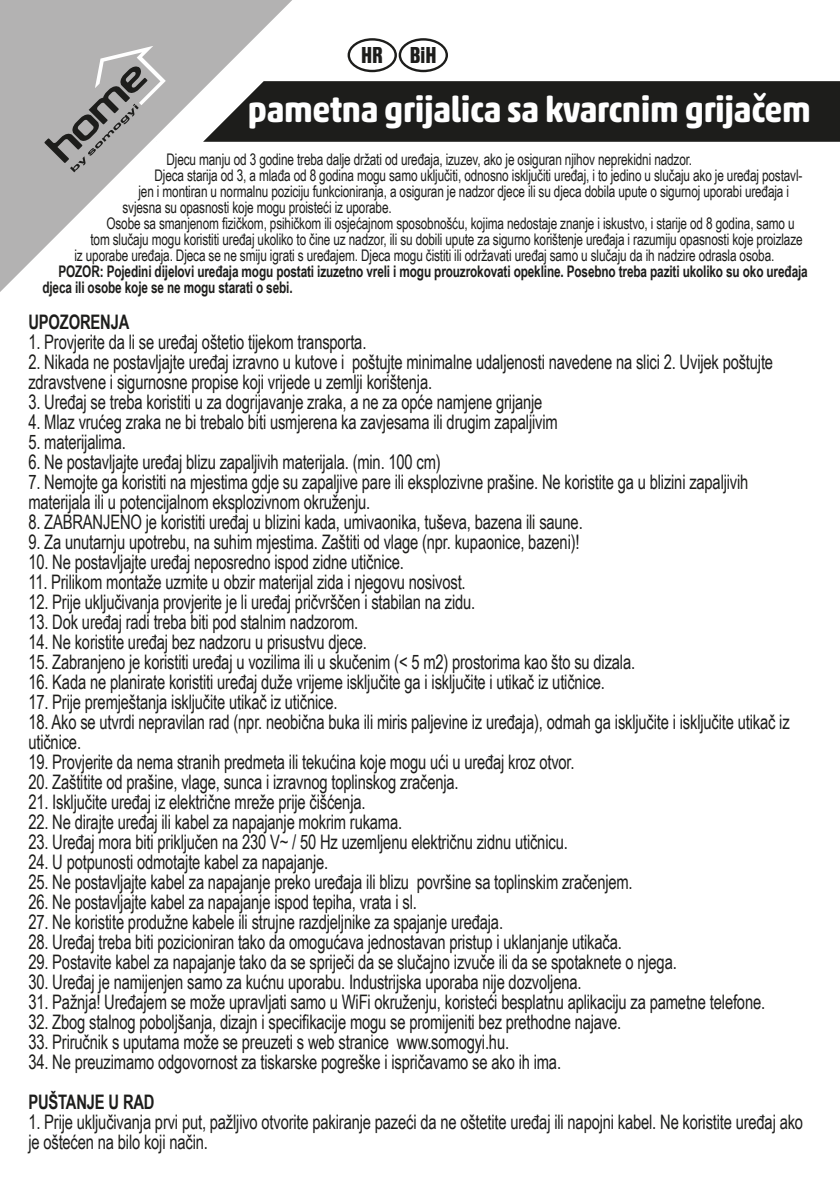
<style>
.page{position:relative;width:840px;height:1191px;background:#fff}
.page>*{position:absolute;margin:0;border:0;box-sizing:border-box;transform-origin:0 0}
.t1{font:700 36px "Akko Rounded Pro";letter-spacing:-.01em;color:#fff;scale:.9 1}
.t2{font:24px "Nimbus San DEE Blac Cond";color:#1d1d1b}
.t3{font:20px/20px "Arial Narrow";letter-spacing:-.01em;color:#1d1d1b;scale:.9 1}
.t4{font:700 20px "Arial Narrow";letter-spacing:-.01em;color:#1d1d1b;scale:.9 1}
.t5{font:16px "Arial Narrow";letter-spacing:-.01em;color:#1d1d1b;scale:.9 1}
.t6{font:700 16px/16px "Arial Narrow";letter-spacing:-.01em;color:#1d1d1b;scale:.9 1}
</style>
<div class="page">
<svg style="left:0;top:0;width:292px;height:292px"></svg>
<svg style="left:44px;top:46px;width:122px;height:126px;background:#a8a7a7"></svg>
<svg style="left:156px;top:81px;width:683px;height:61px;background:#353533"></svg>
<svg style="left:347px;top:38px;width:101px;height:34px"></svg>
<p class="t2" style="left:361px;top:42px;width:77px">HR BiH</p>
<h1 class="t1" style="left:247px;top:87px;width:627px">pametna grijalica sa kvarcnim grijačem</h1>
<p class="t5" style="left:166px;top:147px;width:585px">Djecu manju od 3 godine treba dalje držati od uređaja, izuzev, ako je osiguran njihov neprekidni nadzor.</p>
<p class="t5" style="left:154px;top:163px;width:721px">Djeca starija od 3, a mlađa od 8 godina mogu samo uključiti, odnosno isključiti uređaj, i to jedino u slučaju ako je uređaj postavl-</p>
<p class="t5" style="left:138px;top:179px;width:724px">jen i montiran u normalnu poziciju funkcioniranja, a osiguran je nadzor djece ili su djeca dobila upute o sigurnoj uporabi uređaja i</p>
<p class="t5" style="left:122px;top:195px;width:300px">svjesna su opasnosti koje mogu proisteći iz uporabe.</p>
<p class="t5" style="left:106px;top:211px;width:765px">Osobe sa smanjenom fizičkom, psihičkom ili osjećajnom sposobnošću, kojima nedostaje znanje i iskustvo, i starije od 8 godina, samo u</p>
<p class="t5" style="left:90px;top:227px;width:792px">tom slučaju mogu koristiti uređaj ukoliko to čine uz nadzor, ili su dobili upute za sigurno korištenje uređaja i razumiju opasnosti koje proizlaze</p>
<p class="t5" style="left:74px;top:243px;width:778px">iz uporabe uređaja. Djeca se ne smiju igrati s uređajem. Djeca mogu čistiti ili održavati uređaj samo u slučaju da ih nadzire odrasla osoba.</p>
<p class="t6" style="left:42px;top:262px;width:851px;text-indent:16px">POZOR: Pojedini dijelovi uređaja mogu postati izuzetno vreli i mogu prouzrokovati opekline. Posebno treba paziti ukoliko su oko uređaja djeca ili osobe koje se ne mogu starati o sebi.</p>
<p class="t4" style="left:28px;top:307px;width:114px">UPOZORENJA</p>
<p class="t3" style="left:28px;top:331px;width:377px">1. Provjerite da li se uređaj oštetio tijekom transporta.</p>
<p class="t3" style="left:28px;top:351px;width:828px">2. Nikada ne postavljajte uređaj izravno u kutove i poštujte minimalne udaljenosti navedene na slici 2. Uvijek poštujte zdravstvene i sigurnosne propise koji vrijede u zemlji korištenja.</p>
<p class="t3" style="left:28px;top:391px;width:572px">3. Uređaj se treba koristiti u za dogrijavanje zraka, a ne za opće namjene grijanje</p>
<p class="t3" style="left:28px;top:411px;width:589px">4. Mlaz vrućeg zraka ne bi trebalo biti usmjerena ka zavjesama ili drugim zapaljivim</p>
<p class="t3" style="left:28px;top:431px;width:110px">5. materijalima.</p>
<p class="t3" style="left:28px;top:451px;width:459px">6. Ne postavljajte uređaj blizu zapaljivih materijala. (min. 100 cm)</p>
<p class="t3" style="left:28px;top:471px;width:801px">7. Nemojte ga koristiti na mjestima gdje su zapaljive pare ili eksplozivne prašine. Ne koristite ga u blizini zapaljivih materijala ili u potencijalnom eksplozivnom okruženju.</p>
<p class="t3" style="left:28px;top:511px;width:617px">8. ZABRANJENO je koristiti uređaj u blizini kada, umivaonika, tuševa, bazena ili saune.</p>
<p class="t3" style="left:28px;top:531px;width:613px">9. Za unutarnju upotrebu, na suhim mjestima. Zaštiti od vlage (npr. kupaonice, bazeni)!</p>
<p class="t3" style="left:28px;top:551px;width:418px">10. Ne postavljajte uređaj neposredno ispod zidne utičnice.</p>
<p class="t3" style="left:28px;top:571px;width:487px">11. Prilikom montaže uzmite u obzir materijal zida i njegovu nosivost.</p>
<p class="t3" style="left:28px;top:591px;width:498px">12. Prije uključivanja provjerite je li uređaj pričvrščen i stabilan na zidu.</p>
<p class="t3" style="left:28px;top:611px;width:368px">13. Dok uređaj radi treba biti pod stalnim nadzorom.</p>
<p class="t3" style="left:28px;top:631px;width:377px">14. Ne koristite uređaj bez nadzoru u prisustvu djece.</p>
<p class="t3" style="left:28px;top:651px;width:675px">15. Zabranjeno je koristiti uređaj u vozilima ili u skučenim (&lt; 5 m2) prostorima kao što su dizala.</p>
<p class="t3" style="left:28px;top:671px;width:642px">16. Kada ne planirate koristiti uređaj duže vrijeme isključite ga i isključite i utikač iz utičnice.</p>
<p class="t3" style="left:28px;top:691px;width:345px">17. Prije premještanja isključite utikač iz utičnice.</p>
<p class="t3" style="left:28px;top:711px;width:847px">18. Ako se utvrdi nepravilan rad (npr. neobična buka ili miris paljevine iz uređaja), odmah ga isključite i isključite utikač iz utičnice.</p>
<p class="t3" style="left:28px;top:751px;width:608px">19. Provjerite da nema stranih predmeta ili tekućina koje mogu ući u uređaj kroz otvor.</p>
<p class="t3" style="left:28px;top:771px;width:479px">20. Zaštitite od prašine, vlage, sunca i izravnog toplinskog zračenja.</p>
<p class="t3" style="left:28px;top:791px;width:376px">21. Isključite uređaj iz električne mreže prije čišćenja.</p>
<p class="t3" style="left:28px;top:811px;width:416px">22. Ne dirajte uređaj ili kabel za napajanje mokrim rukama.</p>
<p class="t3" style="left:28px;top:831px;width:600px">23. Uređaj mora biti priključen na 230 V~ / 50 Hz uzemljenu električnu zidnu utičnicu.</p>
<p class="t3" style="left:28px;top:851px;width:334px">24. U potpunosti odmotajte kabel za napajanje.</p>
<p class="t3" style="left:28px;top:871px;width:672px">25. Ne postavljajte kabel za napajanje preko uređaja ili blizu površine sa toplinskim zračenjem.</p>
<p class="t3" style="left:28px;top:891px;width:433px">26. Ne postavljajte kabel za napajanje ispod tepiha, vrata i sl.</p>
<p class="t3" style="left:28px;top:911px;width:528px">27. Ne koristite produžne kabele ili strujne razdjeljnike za spajanje uređaja.</p>
<p class="t3" style="left:28px;top:931px;width:660px">28. Uređaj treba biti pozicioniran tako da omogućava jednostavan pristup i uklanjanje utikača.</p>
<p class="t3" style="left:28px;top:951px;width:721px">29. Postavite kabel za napajanje tako da se spriječi da se slučajno izvuče ili da se spotaknete o njega.</p>
<p class="t3" style="left:28px;top:971px;width:615px">30. Uređaj je namijenjen samo za kućnu uporabu. Industrijska uporaba nije dozvoljena.</p>
<p class="t3" style="left:28px;top:991px;width:819px">31. Pažnja! Uređajem se može upravljati samo u WiFi okruženju, koristeći besplatnu aplikaciju za pametne telefone.</p>
<p class="t3" style="left:28px;top:1011px;width:660px">32. Zbog stalnog poboljšanja, dizajn i specifikacije mogu se promijeniti bez prethodne najave.</p>
<p class="t3" style="left:28px;top:1031px;width:535px">33. Priručnik s uputama može se preuzeti s web stranice www.somogyi.hu.</p>
<p class="t3" style="left:28px;top:1051px;width:593px">34. Ne preuzimamo odgovornost za tiskarske pogreške i ispričavamo se ako ih ima.</p>
<p class="t4" style="left:28px;top:1087px;width:142px">PUŠTANJE U RAD</p>
<p class="t3" style="left:28px;top:1111px;width:861px">1. Prije uključivanja prvi put, pažljivo otvorite pakiranje pazeći da ne oštetite uređaj ili napojni kabel. Ne koristite uređaj ako je oštećen na bilo koji način.</p>
</div>
